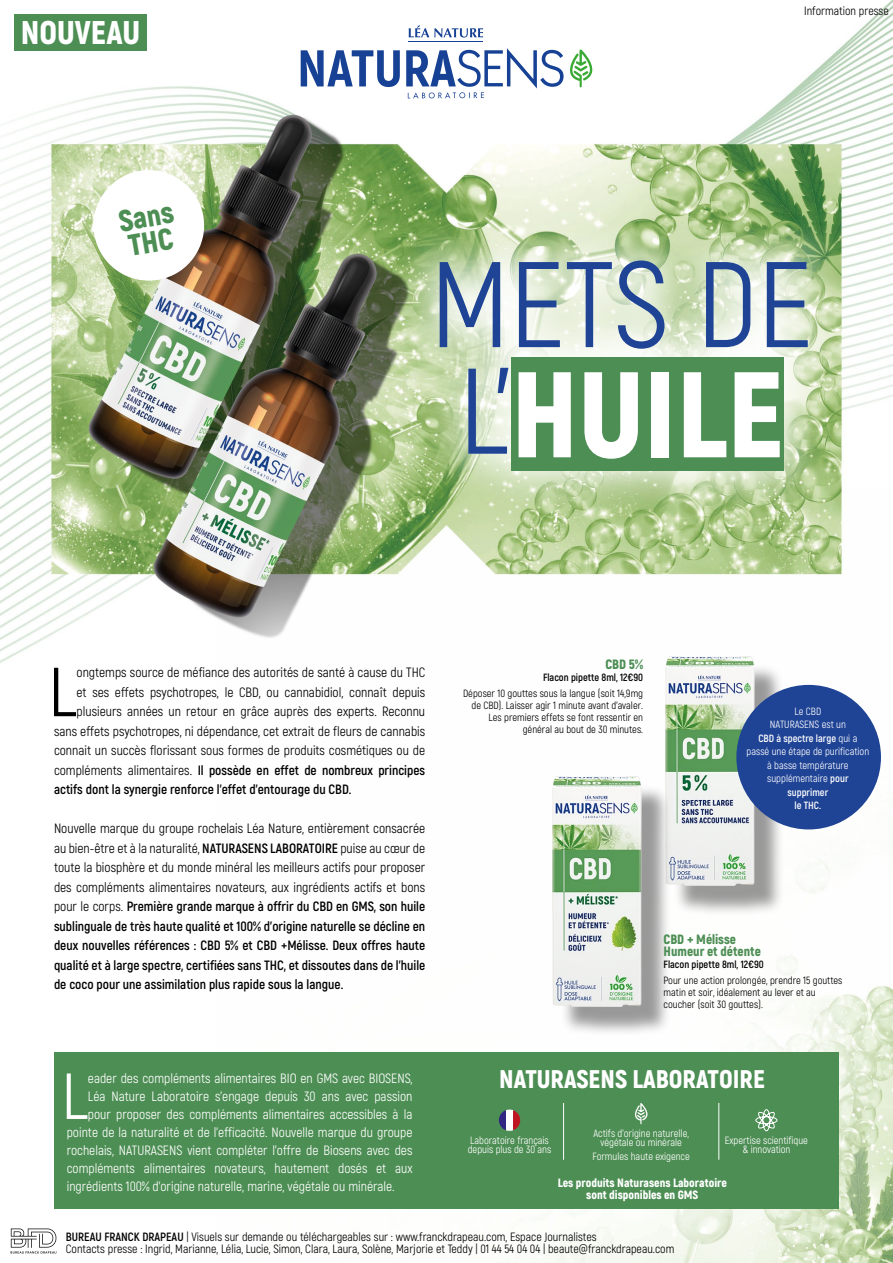
<style>
.page{position:relative;width:893px;height:1263px;background:#fff}
.page>*{position:absolute;margin:0;border:0;box-sizing:border-box;transform-origin:0 0}
.t1{font:121.5px/110.1px "Akrobat";color:#1f4395}
.t2{font:69.15px "Akrobat";color:#000}
.t3{font:64.95px "Akrobat";color:#fff}
.t4{font:900 32.85px "Akrobat";color:#fff}
.t5{font:900 30px/25.5px "Akrobat";color:#4d8e54}
.t6{font:900 25.5px "Akrobat";color:#fff}
.t7{font:700 13.5px/19.5px "Akrobat";color:#000;text-align:justify}
.t8{font:13.5px "Akrobat";color:#fff}
.t9{font:13.5px "Akrobat";color:#000}
.t10{font:900 13.5px/12px "Akrobat";color:#4d8e54}
.t11{font:12px/12px "Akrobat";color:#000}
.t12{font:900 12px/12px "Akrobat";color:#fff;text-align:center}
.t13{font:10.5px/13.5px "Akrobat";color:#fff;text-align:center}
.t14{font:10.5px/12px "Akrobat";color:#000;text-align:right}
.t15{font:700 10.5px "Akrobat";color:#000}
.s1{font-weight:900;color:#fff}
.s2{font-weight:400}
.s3{font-weight:700}
</style>
<div class="page">
<img style="left:0;top:0;width:893px;height:1254px">
<img style="left:217px;top:489px;width:676px;height:774px">
<div style="left:425px;top:1052px;width:414px;height:157px;background:#4d8e54"></div>
<div style="left:14px;top:15px;width:133px;height:36px;background:#4d8e54"></div>
<svg style="left:393px;top:216px;width:459px;height:301px;background:#c9dbb4"></svg>
<div style="left:511px;top:357px;width:273px;height:114px;background:#4d8e54"></div>
<div style="left:54px;top:1052px;width:371px;height:157px;background:#4d8e54"></div>
<svg style="left:635px;top:1103px;width:13px;height:21px"></svg>
<svg style="left:755px;top:1109px;width:23px;height:22px"></svg>
<hr style="left:563px;top:1103px;width:1px;height:57px;background:#fff">
<svg style="left:499px;top:1110px;width:7px;height:20px"></svg>
<div style="left:506px;top:1109px;width:7px;height:22px;background:#fff"></div>
<svg style="left:513px;top:1110px;width:7px;height:21px"></svg>
<hr style="left:719px;top:1103px;width:1px;height:57px;background:#fff">
<div style="left:673px;top:663px;width:112px;height:253px;background:#000;opacity:.4"></div>
<img style="left:664px;top:656px;width:92px;height:230px">
<div style="left:559px;top:784px;width:113px;height:253px;background:#000;opacity:.4"></div>
<img style="left:551px;top:777px;width:91px;height:229px">
<div style="left:736px;top:685px;width:145px;height:144px;background:#1f4395;border-radius:50%"></div>
<svg style="left:89px;top:166px;width:120px;height:119px"></svg>
<svg style="left:11px;top:1228px;width:45px;height:25px"></svg>
<hr style="left:408px;top:41px;width:75px;height:1px;background:#164194">
<svg style="left:409px;top:25px;width:74px;height:13px"></svg>
<svg style="left:301px;top:50px;width:99px;height:37px"></svg>
<svg style="left:406px;top:48px;width:188px;height:50px"></svg>
<h3 class="t4" style="left:21px;top:11px;width:121px">NOUVEAU</h3>
<h3 class="t5" style="left:117px;top:208px;width:57px;rotate:-10deg">Sans<br>THC</h3>
<p class="t11" style="left:804px;top:4px;width:86px">Information presse</p>
<h1 class="t1" style="left:430px;top:250px;width:384px">METS DE<br>L’<span class="s1">HUILE</span></h1>
<h2 class="t2" style="left:49px;top:651px;width:29px">L</h2>
<p class="t9" style="left:77px;top:664px;width:350px">ongtemps source de méfiance des autorités de santé à cause du THC</p>
<p class="t9" style="left:77px;top:684px;width:350px">et ses effets psychotropes, le CBD, ou cannabidiol, connaît depuis</p>
<p class="t9" style="left:77px;top:703px;width:350px">plusieurs années un retour en grâce auprès des experts. Reconnu</p>
<p class="t9" style="left:54px;top:723px;width:373px">sans effets psychotropes, ni dépendance, cet extrait de fleurs de cannabis</p>
<p class="t9" style="left:54px;top:742px;width:373px">connait un succès florissant sous formes de produits cosmétiques ou de</p>
<p class="t7" style="left:54px;top:760px;width:373px"><span class="s2">compléments alimentaires.</span> Il possède en effet de nombreux principes</p>
<p class="t7" style="left:54px;top:780px;width:299px">actifs dont la synergie renforce l’effet d’entourage du CBD.</p>
<p class="t7" style="left:54px;top:819px;width:373px"><span class="s2">Nouvelle marque du groupe rochelais Léa Nature, entièrement consacrée au bien-être et à la naturalité,</span> NATURASENS LABORATOIRE <span class="s2">puise au cœur de toute la biosphère et du monde minéral les meilleurs actifs pour proposer des compléments alimentaires novateurs, aux ingrédients actifs et bons pour le corps.</span> Première grande marque à offrir du CBD en GMS, son huile sublinguale de très haute qualité et 100% d’origine naturelle se décline en deux nouvelles références : CBD 5% et CBD +Mélisse. Deux offres haute qualité et à large spectre, certifiées sans THC, et dissoutes dans de l’huile de coco pour une assimilation plus rapide sous la langue.</p>
<h3 class="t3" style="left:62px;top:1057px;width:28px">L</h3>
<p class="t8" style="left:88px;top:1070px;width:326px">eader des compléments alimentaires BIO en GMS avec BIOSENS,</p>
<p class="t8" style="left:88px;top:1088px;width:326px">Léa Nature Laboratoire s’engage depuis 30 ans avec passion</p>
<p class="t8" style="left:88px;top:1106px;width:326px">pour proposer des compléments alimentaires accessibles à la</p>
<p class="t8" style="left:67px;top:1124px;width:347px">pointe de la naturalité et de l’efficacité. Nouvelle marque du groupe</p>
<p class="t8" style="left:67px;top:1142px;width:347px">rochelais, NATURASENS vient compléter l'offre de Biosens avec des</p>
<p class="t8" style="left:67px;top:1160px;width:347px">compléments alimentaires novateurs, hautement dosés et aux</p>
<p class="t8" style="left:67px;top:1178px;width:329px">ingrédients 100% d'origine naturelle, marine, végétale ou minérale.</p>
<p class="t10" style="left:605px;top:658px;width:39px">CBD 5%</p>
<p class="t15" style="left:543px;top:670px;width:102px">Flacon pipette 8ml, 12€90</p>
<p class="t14" style="left:463px;top:687px;width:182px">Déposer 10 gouttes sous la langue (soit 14,9mg de CBD). Laisser agir 1 minute avant d’avaler.<br>Les premiers effets se font ressentir en général au bout de 30 minutes.</p>
<p class="t13" style="left:747px;top:704px;width:124px">Le CBD<br>NATURASENS est un<br><span class="s3">CBD à spectre large</span> qui a passé une étape de purification à basse température supplémentaire <span class="s3">pour supprimer<br>le THC.</span></p>
<p class="t10" style="left:664px;top:933px;width:99px">CBD + Mélisse<br>Humeur et détente</p>
<p class="t15" style="left:664px;top:957px;width:102px">Flacon pipette 8ml, 12€90</p>
<p class="t14" style="left:664px;top:974px;width:180px;text-align:left">Pour une action prolongée, prendre 15 gouttes matin et soir, idéalement au lever et au coucher (soit 30 gouttes).</p>
<h3 class="t6" style="left:499px;top:1062px;width:267px">NATURASENS LABORATOIRE</h3>
<p class="t13" style="left:468px;top:1136px;width:85px;line-height:9px;text-align:left">Laboratoire français depuis plus de 30 ans</p>
<p class="t13" style="left:593px;top:1129px;width:97px;line-height:9px">Actifs d’origine naturelle, végétale ou minérale</p>
<p class="t13" style="left:592px;top:1149px;width:99px">Formules haute exigence</p>
<p class="t13" style="left:725px;top:1136px;width:85px;line-height:9px">Expertise scientifique &amp; innovation</p>
<p class="t12" style="left:558px;top:1177px;width:171px">Les produits Naturasens Laboratoire sont disponibles en GMS</p>
<p class="t11" style="left:66px;top:1230px;width:610px"><span class="s3">BUREAU FRANCK DRAPEAU</span> | Visuels sur demande ou téléchargeables sur : www.franckdrapeau.com, Espace Journalistes<br>Contacts presse : Ingrid, Marianne, Lélia, Lucie, Simon, Clara, Laura, Solène, Marjorie et Teddy | 01 44 54 04 04 | beaute@franckdrapeau.com</p>
</div>
